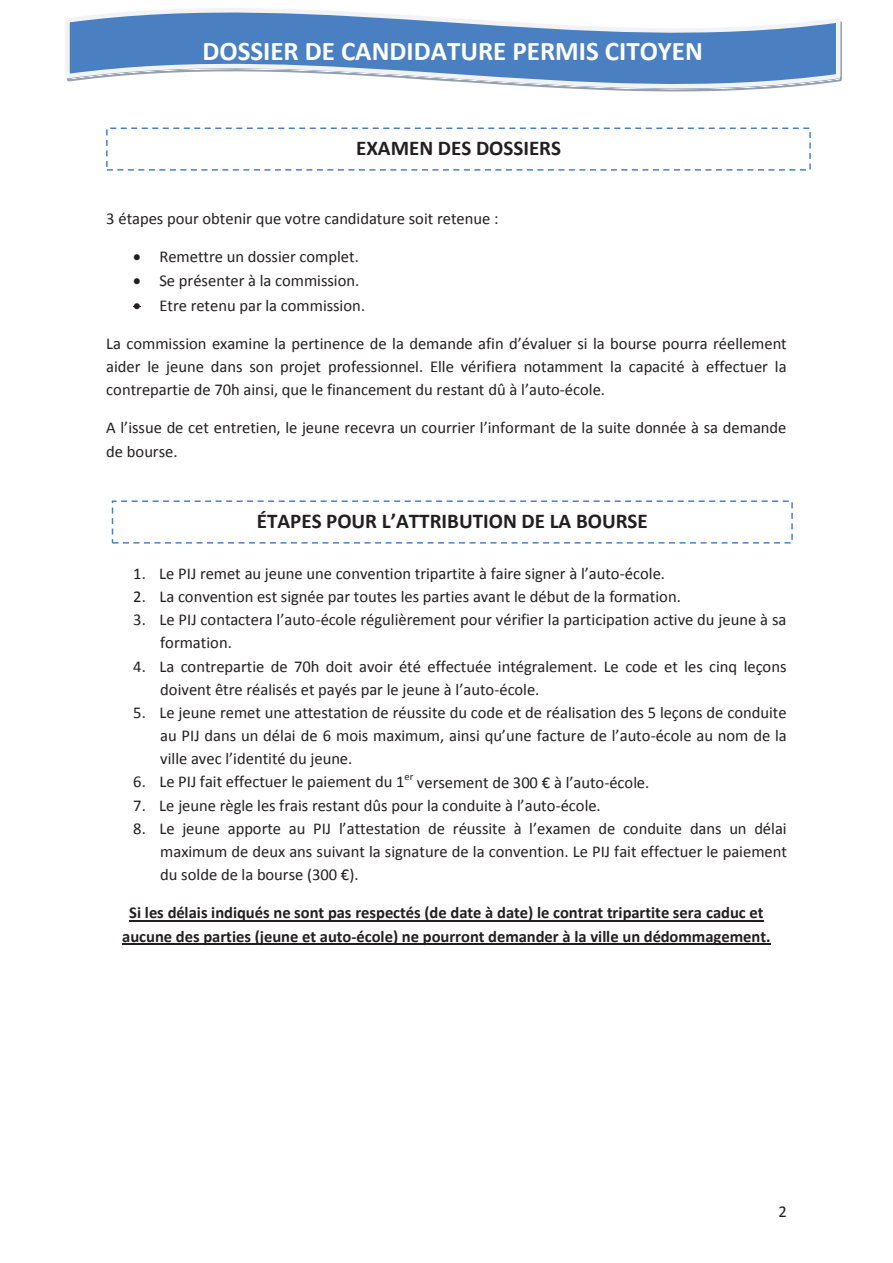
<style>
.page{position:relative;width:893px;height:1263px;background:#fff}
.page>*{position:absolute;margin:0;border:0;box-sizing:border-box;transform-origin:0 0}
.t1{font:700 27px "Calibri";color:#fff}
.t2{font:700 21px "Calibri";color:#231f20}
.t3{font:16.5px/23.2px "Calibri";color:#231f20;text-align:justify}
.t4{font:700 16.5px/23.4px "Calibri";letter-spacing:-.005em;color:#231f20;text-align:center}
.t5{font:10.5px "Calibri";color:#231f20}
</style>
<div class="page">
<svg style="left:66px;top:8px;width:776px;height:84px;fill:#4a80c2"></svg>
<hr style="left:129px;top:920px;width:635px;height:1px;background:#231f20">
<hr style="left:122px;top:943px;width:649px;height:2px;background:#231f20">
<div style="left:106px;top:128px;width:705px;height:43px;border:2px dashed #4a80c2"></div>
<div style="left:112px;top:500px;width:681px;height:44px;border:2px dashed #4a80c2"></div>
<h1 class="t1" style="left:202px;top:33px;width:502px">DOSSIER DE CANDIDATURE PERMIS CITOYEN</h1>
<p class="t2" style="left:356px;top:134px;width:206px">EXAMEN DES DOSSIERS</p>
<p class="t3" style="left:106px;top:207px;width:394px">3 étapes pour obtenir que votre candidature soit retenue :</p>
<p class="t3" style="left:133px;top:245px;width:227px">• Remettre un dossier complet.</p>
<p class="t3" style="left:133px;top:269px;width:228px">• Se présenter à la commission.</p>
<p class="t3" style="left:133px;top:293px;width:233px">• Etre retenu par la commission.</p>
<p class="t3" style="left:106px;top:332px;width:682px">La commission examine la pertinence de la demande afin d’évaluer si la bourse pourra réellement aider le jeune dans son projet professionnel. Elle vérifiera notamment la capacité à effectuer la contrepartie de 70h ainsi, que le financement du restant dû à l’auto-école.</p>
<p class="t3" style="left:106px;top:416px;width:682px">A l’issue de cet entretien, le jeune recevra un courrier l’informant de la suite donnée à sa demande de bourse.</p>
<p class="t2" style="left:257px;top:507px;width:393px">ÉTAPES POUR L’ATTRIBUTION DE LA BOURSE</p>
<p class="t3" style="left:133px;top:562px;width:533px">1. Le PIJ remet au jeune une convention tripartite à faire signer à l’auto-école.</p>
<p class="t3" style="left:133px;top:585px;width:549px">2. La convention est signée par toutes les parties avant le début de la formation.</p>
<p class="t3" style="left:160px;top:608px;width:628px;text-indent:-27px">3. Le PIJ contactera l’auto-école régulièrement pour vérifier la participation active du jeune à sa formation.</p>
<p class="t3" style="left:160px;top:655px;width:628px;text-indent:-27px">4. La contrepartie de 70h doit avoir été effectuée intégralement. Le code et les cinq leçons doivent être réalisés et payés par le jeune à l’auto-école.</p>
<p class="t3" style="left:160px;top:701px;width:628px;text-indent:-27px">5. Le jeune remet une attestation de réussite du code et de réalisation des 5 leçons de conduite au PIJ dans un délai de 6 mois maximum, ainsi qu’une facture de l’auto-école au nom de la ville avec l’identité du jeune.</p>
<p class="t3" style="left:133px;top:770px;width:273px">6. Le PIJ fait effectuer le paiement du 1</p>
<p class="t5" style="left:405px;top:770px;width:10px">er</p>
<p class="t3" style="left:417px;top:770px;width:234px">versement de 300 € à l’auto-école.</p>
<p class="t3" style="left:133px;top:794px;width:469px">7. Le jeune règle les frais restant dûs pour la conduite à l’auto-école.</p>
<p class="t3" style="left:160px;top:817px;width:628px;text-indent:-27px">8. Le jeune apporte au PIJ l’attestation de réussite à l’examen de conduite dans un délai maximum de deux ans suivant la signature de la convention. Le PIJ fait effectuer le paiement du solde de la bourse (300 €).</p>
<p class="t4" style="left:122px;top:901px;width:650px">Si les délais indiqués ne sont pas respectés (de date à date) le contrat tripartite sera caduc et aucune des parties (jeune et auto-école) ne pourront demander à la ville un dédommagement.</p>
<p class="t3" style="left:778px;top:1200px;width:10px">2</p>
</div>
